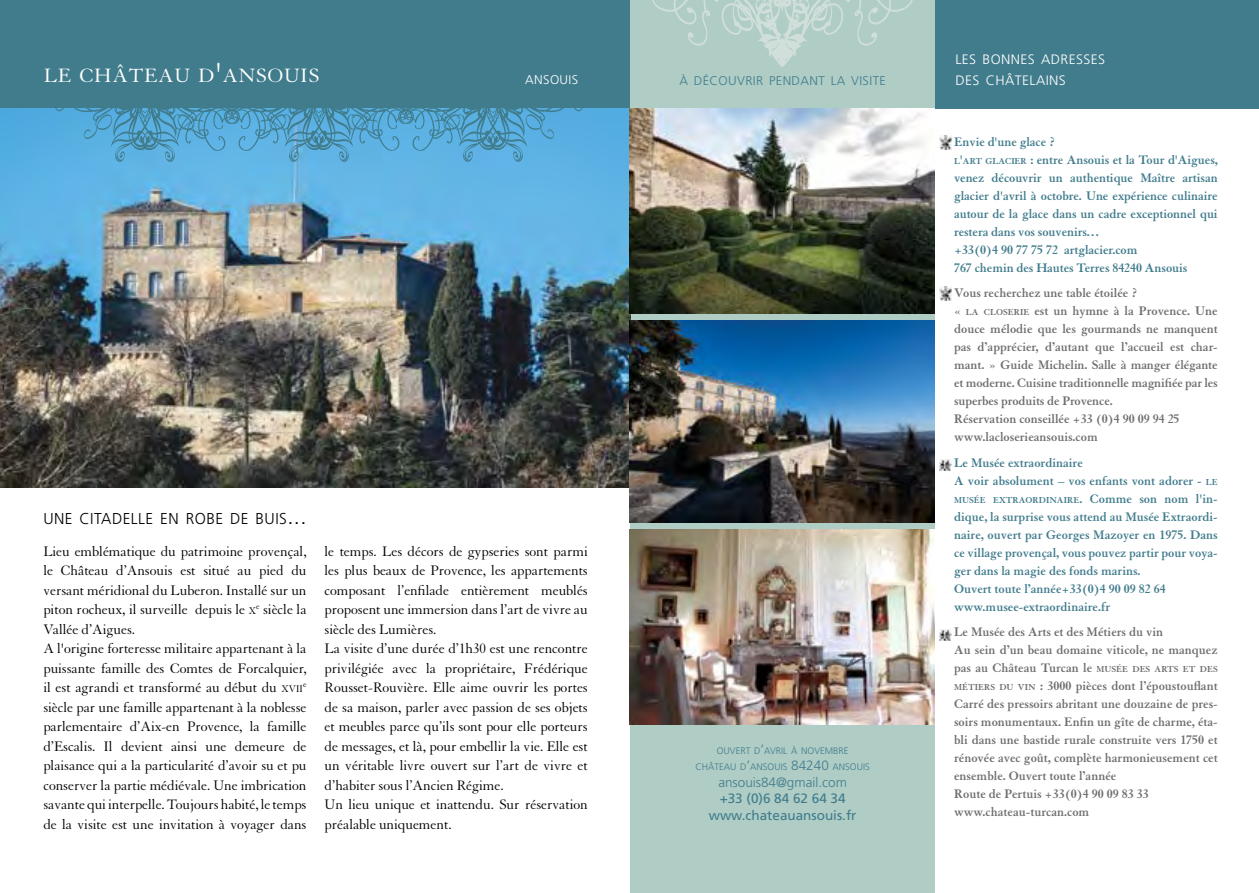
<style>
.page{position:relative;width:1259px;height:893px;background:#fff}
.page>*{position:absolute;margin:0;border:0;box-sizing:border-box;transform-origin:0 0}
.t1{font:21px "Granjon";letter-spacing:.03em;color:#fff}
.t2{font:300 15.75px "Frutiger";letter-spacing:.03em;color:#000}
.t3{font:15px/19.5px "Granjon";letter-spacing:-.005em;color:#000}
.t4{font:300 13.65px "Frutiger";letter-spacing:.03em;color:#fff}
.t5{font:700 13.5px/18px "Granjon";color:#6d6e71}
.t6{font:700 13.5px/18px "Granjon";color:#417c8d}
.t7{font:13.5px/16.5px "Frutiger";color:#417c8d;text-align:center}
.t8{font:300 13.5px "Frutiger";color:#417c8d}
.t9{font:300 12.6px "Frutiger";letter-spacing:.03em;color:#417c8d}
.t10{font:300 12.6px "Frutiger";letter-spacing:.03em;color:#fff}
.t11{font:300 9.45px/16.5px "Frutiger";color:#417c8d;text-align:center}
.t12{font:700 9.45px "Granjon";color:#417c8d}
.t13{font:8.7px "Granjon";color:#000}
.s1{font-size:30px}
.s2{font-size:22.5px}
.s3{font-size:10.5px}
.s4{font-size:13.5px}
.s5{font-size:9.45px}
.s6{font-style:inherit}
</style>
<div class="page">
<div style="left:0;top:0;width:1259px;height:109px;background:#417c8d"></div>
<div style="left:630px;top:0;width:305px;height:893px;background:#afccc5"></div>
<img style="left:0;top:109px;width:630px;height:378px">
<img style="left:629px;top:109px;width:306px;height:204px">
<img style="left:629px;top:320px;width:306px;height:203px">
<img style="left:629px;top:530px;width:306px;height:195px">
<svg style="left:54px;top:108px;width:529px;height:56px;fill:#59b0e2"></svg>
<img style="left:939px;top:135px;width:12px;height:15px">
<img style="left:939px;top:287px;width:12px;height:14px">
<svg style="left:939px;top:460px;width:12px;height:11px"></svg>
<svg style="left:939px;top:630px;width:12px;height:11px"></svg>
<svg style="left:652px;top:0;width:261px;height:67px"></svg>
<p class="t4" style="left:955px;top:51px;width:151px">LES BONNES ADRESSES</p>
<h1 class="t1" style="left:44px;top:64px;width:277px">LE CHÂTEAU D<span class="s1">'</span>ANSOUIS</h1>
<p class="t10" style="left:525px;top:72px;width:54px">ANSOUIS</p>
<p class="t4" style="left:955px;top:72px;width:112px">DES CHÂTELAINS</p>
<p class="t9" style="left:679px;top:73px;width:208px">À DÉCOUVRIR PENDANT LA VISITE</p>
<p class="t2" style="left:43px;top:509px;width:265px">UNE CITADELLE EN ROBE DE BUIS<span class="s2">...</span></p>
<p class="t3" style="left:43px;top:542px;width:265px">Lieu emblématique du patrimoine provençal, le Château d’Ansouis est situé au pied du versant méridional du Luberon. Installé sur un piton rocheux, il surveille depuis le <span class="s3">X</span><sup>e</sup> siècle la Vallée d’Aigues.<br>A l'origine forteresse militaire appartenant à la puissante famille des Comtes de Forcalquier, il est agrandi et transformé au début du <span class="s3">XVII</span></p>
<p class="t13" style="left:303px;top:680px;width:5px">e</p>
<p class="t3" style="left:43px;top:698px;width:265px;text-align:justify">siècle par une famille appartenant à la noblesse parlementaire d’Aix-en Provence, la famille d’Escalis. Il devient ainsi une demeure de plaisance qui a la particularité d’avoir su et pu conserver la partie médiévale. Une imbrication savante qui interpelle. Toujours habité, le temps de la visite est une invitation à voyager dans</p>
<p class="t3" style="left:324px;top:542px;width:265px">le temps. Les décors de gypseries sont parmi les plus beaux de Provence, les appartements composant l’enfilade entièrement meublés proposent une immersion dans l’art de vivre au siècle des Lumières.<br>La visite d’une durée d’1h30 est une rencontre privilégiée avec la propriétaire, Frédérique Rousset-Rouvière. Elle aime ouvrir les portes de sa maison, parler avec passion de ses objets et meubles parce qu’ils sont pour elle porteurs de messages, et là, pour embellir la vie. Elle est un véritable livre ouvert sur l’art de vivre et d’habiter sous l’Ancien Régime.<br>Un lieu unique et inattendu. Sur réservation préalable uniquement.</p>
<p class="t11" style="left:695px;top:742px;width:176px">OUVERT D<span class="s4">’</span>AVRIL À NOVEMBRE<br>CHÂTEAU D<span class="s4">’</span>ANSOUIS <span class="s4">84240</span> ANSOUIS</p>
<p class="t8" style="left:718px;top:774px;width:130px">ansouis84@gmail.com</p>
<p class="t7" style="left:709px;top:790px;width:149px">+33 (0)6 84 62 64 34 www.chateauansouis.fr</p>
<p class="t6" style="left:954px;top:132px;width:265px">Envie d'une glace ?<br><span class="s5">L</span><span class="s6">'</span><span class="s5">ART GLACIER</span> : entre Ansouis et la Tour d'Aigues, venez découvrir un authentique Maître artisan glacier d'avril à octobre. Une expérience culinaire autour de la glace dans un cadre exceptionnel qui restera dans vos souvenirs…<br>+33(0)4 90 77 75 72 artglacier.com<br>767 chemin des Hautes Terres 84240 Ansouis</p>
<p class="t5" style="left:954px;top:284px;width:265px">Vous recherchez une table étoilée ?<br>« <span class="s5">LA CLOSERIE</span> est un hymne à la Provence. Une douce mélodie que les gourmands ne manquent pas d’apprécier, d’autant que l’accueil est char&shy;mant. » Guide Michelin. Salle à manger élégante et moderne. Cuisine traditionnelle magnifiée par les superbes produits de Provence.<br>Réservation conseillée +33 (0)4 90 09 94 25 www.lacloserieansouis.com</p>
<p class="t6" style="left:954px;top:453px;width:265px">Le Musée extraordinaire<br>A voir absolument – vos enfants vont adorer - <span class="s5">LE</span></p>
<p class="t12" style="left:954px;top:495px;width:265px">MUSÉE EXTRAORDINAIRE<span class="s4">. Comme son nom l'in-</span></p>
<p class="t6" style="left:954px;top:507px;width:265px">dique, la surprise vous attend au Musée Extraordi&shy;naire, ouvert par Georges Mazoyer en 1975. Dans ce village provençal, vous pouvez partir pour voya&shy;ger dans la magie des fonds marins.<br>Ouvert toute l’année+33(0)4 90 09 82 64 www.musee-extraordinaire.fr</p>
<p class="t5" style="left:954px;top:623px;width:265px">Le Musée des Arts et des Métiers du vin<br>Au sein d’un beau domaine viticole, ne manquez pas au Château Turcan le <span class="s5">MUSÉE DES ARTS ET DES MÉTIERS DU VIN</span> : 3000 pièces dont l’époustouflant Carré des pressoirs abritant une douzaine de pres&shy;soirs monumentaux. Enfin un gîte de charme, éta&shy;bli dans une bastide rurale construite vers 1750 et rénovée avec goût, complète harmonieusement cet ensemble. Ouvert toute l’année<br>Route de Pertuis +33(0)4 90 09 83 33 www.chateau-turcan.com</p>
</div>
